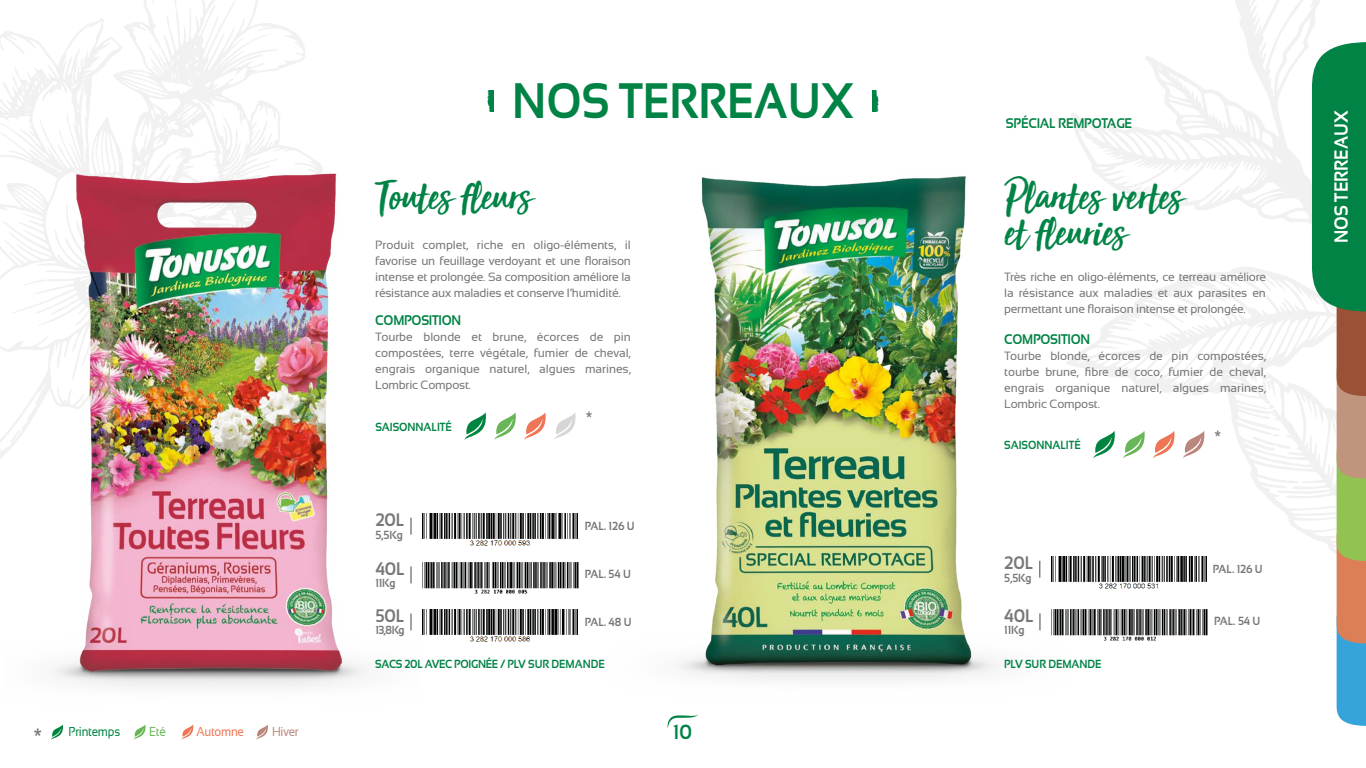
<style>
.page{position:relative;width:1366px;height:768px;background:#fff}
.page>*{position:absolute;margin:0;border:0;box-sizing:border-box;transform-origin:0 0}
.t1{font:700 49.8px "Sansation";color:#008345;scale:.89 1}
.t2{font:47px/36.4px "Sun Valley";letter-spacing:-.02em;color:#008345}
.t3{font:20.7px "Sansation";color:#767675;scale:.89 1}
.t4{font:700 20.5px "Sansation";color:#008345;scale:.87 1}
.t5{font:700 19.1px "Sansation";color:#fff;scale:.9 1}
.t6{font:700 18.2px "Sansation";color:#787776;scale:.89 1}
.t7{font:700 18.1px "Sansation";letter-spacing:-.005em;color:#787776;scale:.89 1}
.t8{font:700 14px "Sansation";letter-spacing:-.02em;color:#008345;scale:.9 1}
.t9{font:12.9px "Sansation";letter-spacing:-.02em;color:#008540;scale:.89 1}
.t10{font:12.9px "Sansation";letter-spacing:-.02em;color:#ee7656;scale:.89 1}
.t11{font:12.9px "Sansation";letter-spacing:-.02em;color:#bb877c;scale:.89 1}
.t12{font:12.9px "Sansation";color:#69b658;scale:.89 1}
.t13{font:12px/16px "Sansation";letter-spacing:-.02em;color:#767675;text-align:justify}
.t14{font:700 11.8px "Sansation";letter-spacing:-.005em;color:#008345;scale:.89 1}
.t15{font:700 11.8px "Sansation";letter-spacing:-.025em;color:#008345;scale:.89 1}
.t16{font:700 11.8px "Sansation";letter-spacing:-.005em;color:#787776;scale:.89 1}
.t17{font:700 11.7px "Sansation";letter-spacing:-.005em;color:#787776;scale:.89 1}
.s1{font-size:26.5px;color:#767675}
</style>
<div class="page">
<svg style="left:0;top:0;width:305px;height:459px"></svg>
<svg style="left:0;top:448px;width:3px;height:5px"></svg>
<svg style="left:1113px;top:0;width:207px;height:582px"></svg>
<svg style="left:1252px;top:433px;width:39px;height:17px"></svg>
<svg style="left:1166px;top:293px;width:60px;height:30px"></svg>
<svg style="left:1144px;top:323px;width:8px;height:4px"></svg>
<svg style="left:1262px;top:375px;width:9px;height:15px"></svg>
<svg style="left:1269px;top:404px;width:5px;height:5px"></svg>
<img style="left:679px;top:113px;width:434px;height:602px">
<img style="left:4px;top:112px;width:408px;height:628px">
<svg style="left:1312px;top:42px;width:54px;height:684px"></svg>
<svg style="left:487px;top:90px;width:4px;height:22px"></svg>
<svg style="left:875px;top:90px;width:4px;height:22px"></svg>
<hr style="left:872px;top:90px;width:3px;height:22px;background:#008345">
<hr style="left:491px;top:90px;width:3px;height:22px;background:#008345">
<svg style="left:667px;top:715px;width:31px;height:13px"></svg>
<svg style="left:464px;top:412px;width:22px;height:28px"></svg>
<svg style="left:494px;top:412px;width:22px;height:28px"></svg>
<svg style="left:524px;top:412px;width:22px;height:28px"></svg>
<svg style="left:554px;top:413px;width:22px;height:27px"></svg>
<svg style="left:1093px;top:431px;width:22px;height:27px"></svg>
<svg style="left:1123px;top:431px;width:22px;height:27px"></svg>
<svg style="left:1153px;top:431px;width:22px;height:27px"></svg>
<svg style="left:1183px;top:431px;width:21px;height:27px"></svg>
<svg style="left:51px;top:724px;width:12px;height:16px"></svg>
<svg style="left:134px;top:724px;width:12px;height:16px"></svg>
<svg style="left:181px;top:724px;width:12px;height:16px"></svg>
<svg style="left:256px;top:724px;width:12px;height:16px"></svg>
<svg style="left:1039px;top:613px;width:2px;height:17px"></svg>
<img style="left:1049px;top:606px;width:159px;height:36px">
<svg style="left:1039px;top:561px;width:1px;height:17px"></svg>
<img style="left:1051px;top:556px;width:155px;height:34px">
<svg style="left:410px;top:566px;width:2px;height:17px"></svg>
<img style="left:422px;top:562px;width:157px;height:32px">
<svg style="left:410px;top:518px;width:2px;height:17px"></svg>
<img style="left:423px;top:513px;width:155px;height:33px">
<svg style="left:410px;top:614px;width:2px;height:16px"></svg>
<img style="left:423px;top:609px;width:155px;height:33px">
<p class="t9" style="left:33px;top:725px;width:99px"><span class="s1">*</span> Printemps</p>
<p class="t12" style="left:149px;top:725px;width:20px">Eté</p>
<p class="t10" style="left:196px;top:725px;width:55px">Automne</p>
<p class="t11" style="left:272px;top:725px;width:31px">Hiver</p>
<h1 class="t1" style="left:512px;top:73px;width:385px">NOS TERREAUX</h1>
<h2 class="t2" style="left:376px;top:175px;width:158px">Toutes fleurs</h2>
<p class="t13" style="left:375px;top:237px;width:257px">Produit complet, riche en oligo-éléments, il favorise un feuillage verdoyant et une floraison intense et prolongée. Sa composition améliore la résistance aux maladies et conserve l’humidité.</p>
<p class="t8" style="left:375px;top:312px;width:97px">COMPOSITION</p>
<p class="t13" style="left:375px;top:329px;width:257px">Tourbe blonde et brune, écorces de pin compostées, terre végétale, fumier de cheval, engrais organique naturel, algues marines, Lombric Compost.</p>
<p class="t14" style="left:375px;top:420px;width:87px">SAISONNALITÉ</p>
<h3 class="t3" style="left:585px;top:407px;width:10px">*</h3>
<h3 class="t7" style="left:375px;top:510px;width:34px">20L</h3>
<p class="t17" style="left:585px;top:519px;width:58px">PAL. 126 U</p>
<p class="t17" style="left:375px;top:528px;width:32px">5,5Kg</p>
<p class="t8" style="left:1006px;top:115px;width:142px">SPÉCIAL REMPOTAGE</p>
<h2 class="t2" style="left:1005px;top:175px;width:180px">Plantes vertes et fleuries</h2>
<p class="t13" style="left:1004px;top:269px;width:263px">Très riche en oligo-éléments, ce terreau améliore la résistance aux maladies et aux parasites en permettant une floraison intense et prolongée.</p>
<p class="t8" style="left:1004px;top:331px;width:97px">COMPOSITION</p>
<p class="t13" style="left:1004px;top:348px;width:263px">Tourbe blonde, écorces de pin compostées, tourbe brune, fibre de coco, fumier de cheval, engrais organique naturel, algues marines, Lombric Compost.</p>
<p class="t14" style="left:1004px;top:438px;width:87px">SAISONNALITÉ</p>
<h3 class="t3" style="left:1214px;top:426px;width:10px">*</h3>
<h3 class="t7" style="left:375px;top:559px;width:35px">40L</h3>
<p class="t17" style="left:375px;top:577px;width:24px">11Kg</p>
<h3 class="t7" style="left:1004px;top:553px;width:34px">20L</h3>
<p class="t17" style="left:1213px;top:562px;width:57px">PAL. 126 U</p>
<p class="t17" style="left:585px;top:568px;width:53px">PAL. 54 U</p>
<p class="t17" style="left:1004px;top:571px;width:32px">5,5Kg</p>
<h3 class="t7" style="left:375px;top:606px;width:34px">50L</h3>
<p class="t17" style="left:585px;top:615px;width:54px">PAL. 48 U</p>
<p class="t17" style="left:375px;top:624px;width:34px">13,8Kg</p>
<p class="t15" style="left:375px;top:658px;width:260px">SACS 20L AVEC POIGNÉE / PLV SUR DEMANDE</p>
<h3 class="t4" style="left:673px;top:720px;width:23px">10</h3>
<h3 class="t6" style="left:1004px;top:606px;width:35px">40L</h3>
<p class="t16" style="left:1214px;top:615px;width:54px">PAL. 54 U</p>
<p class="t16" style="left:1004px;top:624px;width:24px">11Kg</p>
<p class="t14" style="left:1004px;top:658px;width:111px">PLV SUR DEMANDE</p>
<h3 class="t5" style="left:1330px;top:243px;width:149px;rotate:-90deg">NOS TERREAUX</h3>
</div>
